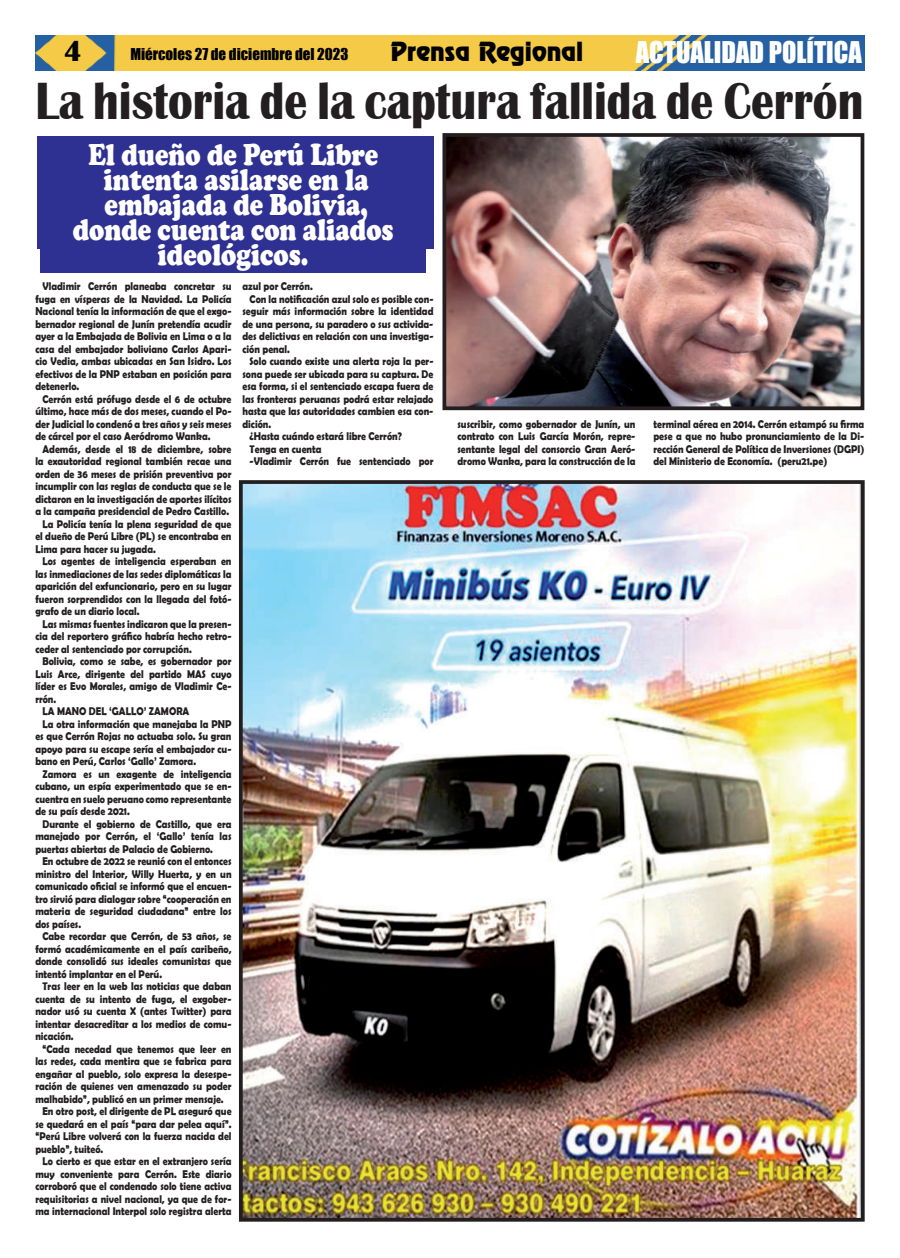
<style>
.page{position:relative;width:900px;height:1258px;background:#fff}
.page>*{position:absolute;margin:0;border:0;box-sizing:border-box;transform-origin:0 0}
.t1{font:700 53.88px "Britannic";color:#231f20;scale:.85 1}
.t2{font:900 31.25px/25px "Cooper";color:#fff;text-align:center;scale:.81 1}
.t3{font:700 30px "Britannic";color:#000}
.t4{font:27.5px "Impact";color:#fff;scale:.96 1}
.t5{font:23.75px "Renfrew Normal";color:#000}
.t6{font:15px "Impact";color:#000}
.t7{font:700 11.25px/12.5px "Berlin Sans FB Demi";color:#231f20;text-align:justify;scale:.87 1}
</style>
<div class="page">
<img style="left:35px;top:35px;width:830px;height:36px">
<img style="left:244px;top:485px;width:616px;height:732px">
<div style="left:239px;top:480px;width:626px;height:742px;border:4px solid #231f20"></div>
<img style="left:448px;top:138px;width:411px;height:267px">
<div style="left:443px;top:133px;width:421px;height:277px;border:4px solid #231f20"></div>
<div style="left:37px;top:137px;width:396px;height:112px;background:#2e3092"></div>
<div style="left:40px;top:144px;width:386px;height:129px;background:#2e3092"></div>
<h3 class="t3" style="left:64px;top:36px;width:20px">4</h3>
<h3 class="t6" style="left:130px;top:46px;width:220px">Miércoles 27 de diciembre del 2023</h3>
<h3 class="t5" style="left:390px;top:41px;width:194px">Prensa Regional</h3>
<h3 class="t4" style="left:636px;top:38px;width:237px">ACTUALIDAD POLÍTICA</h3>
<h1 class="t1" style="left:36px;top:74px;width:976px">La historia de la captura fallida de Cerrón</h1>
<h2 class="t2" style="left:73px;top:145px;width:398px">El dueño de Perú Libre intenta asilarse en la embajada de Bolivia, donde cuenta con aliados ideológicos.</h2>
<p class="t7" style="left:35px;top:280px;width:227px;text-indent:7px">Vladimir Cerrón planeaba concretar su fuga en vísperas de la Navidad. La Policía Nacional tenía la información de que el exgo&shy;bernador regional de Junín pretendía acudir ayer a la Embajada de Bolivia en Lima o a la casa del embajador boliviano Carlos Apari&shy;cio Vedia, ambas ubicadas en San Isidro. Los efectivos de la PNP estaban en posición para detenerlo.</p>
<p class="t7" style="left:35px;top:392px;width:227px;text-indent:7px">Cerrón está prófugo desde el 6 de octubre último, hace más de dos meses, cuando el Po&shy;der Judicial lo condenó a tres años y seis meses de cárcel por el caso Aeródromo Wanka.</p>
<p class="t7" style="left:42px;top:442px;width:219px">Además, desde el 18 de diciembre, sobre</p>
<p class="t7" style="left:35px;top:455px;width:227px">la exautoridad regional también recae una</p>
<p class="t7" style="left:35px;top:468px;width:227px">orden de 36 meses de prisión preventiva por</p>
<p class="t7" style="left:35px;top:480px;width:227px">incumplir con las reglas de conducta que se le</p>
<p class="t7" style="left:35px;top:493px;width:227px">dictaron en la investigación de aportes ilícitos</p>
<p class="t7" style="left:35px;top:505px;width:224px">a la campaña presidencial de Pedro Castillo.</p>
<p class="t7" style="left:42px;top:517px;width:219px">La Policía tenía la plena seguridad de que</p>
<p class="t7" style="left:35px;top:530px;width:227px">el dueño de Perú Libre (PL) se encontraba en</p>
<p class="t7" style="left:35px;top:542px;width:140px">Lima para hacer su jugada.</p>
<p class="t7" style="left:42px;top:555px;width:219px">Los agentes de inteligencia esperaban en</p>
<p class="t7" style="left:35px;top:568px;width:227px">las inmediaciones de las sedes diplomáticas la</p>
<p class="t7" style="left:35px;top:580px;width:227px">aparición del exfuncionario, pero en su lugar</p>
<p class="t7" style="left:35px;top:593px;width:227px">fueron sorprendidos con la llegada del fotó-</p>
<p class="t7" style="left:35px;top:605px;width:121px">grafo de un diario local.</p>
<p class="t7" style="left:42px;top:617px;width:219px">Las mismas fuentes indicaron que la presen-</p>
<p class="t7" style="left:35px;top:630px;width:227px">cia del reportero gráfico habría hecho retro-</p>
<p class="t7" style="left:35px;top:643px;width:181px">ceder al sentenciado por corrupción.</p>
<p class="t7" style="left:42px;top:655px;width:219px">Bolivia, como se sabe, es gobernador por</p>
<p class="t7" style="left:35px;top:667px;width:227px">Luis Arce, dirigente del partido MAS cuyo</p>
<p class="t7" style="left:35px;top:680px;width:227px">líder es Evo Morales, amigo de Vladimir Ce-</p>
<p class="t7" style="left:35px;top:693px;width:26px">rrón.</p>
<p class="t7" style="left:42px;top:705px;width:170px">LA MANO DEL ‘GALLO’ ZAMORA</p>
<p class="t7" style="left:42px;top:717px;width:219px">La otra información que manejaba la PNP</p>
<p class="t7" style="left:35px;top:730px;width:227px">es que Cerrón Rojas no actuaba solo. Su gran</p>
<p class="t7" style="left:35px;top:743px;width:227px">apoyo para su escape sería el embajador cu-</p>
<p class="t7" style="left:35px;top:755px;width:186px">bano en Perú, Carlos ‘Gallo’ Zamora.</p>
<p class="t7" style="left:42px;top:767px;width:219px">Zamora es un exagente de inteligencia</p>
<p class="t7" style="left:35px;top:780px;width:227px">cubano, un espía experimentado que se en-</p>
<p class="t7" style="left:35px;top:793px;width:227px">cuentra en suelo peruano como representante</p>
<p class="t7" style="left:35px;top:805px;width:110px">de su país desde 2021.</p>
<p class="t7" style="left:42px;top:817px;width:219px">Durante el gobierno de Castillo, que era</p>
<p class="t7" style="left:35px;top:830px;width:227px">manejado por Cerrón, el ‘Gallo’ tenía las</p>
<p class="t7" style="left:35px;top:843px;width:206px">puertas abiertas de Palacio de Gobierno.</p>
<p class="t7" style="left:42px;top:855px;width:219px">En octubre de 2022 se reunió con el entonces</p>
<p class="t7" style="left:35px;top:867px;width:227px">ministro del Interior, Willy Huerta, y en un</p>
<p class="t7" style="left:35px;top:880px;width:227px">comunicado oficial se informó que el encuen-</p>
<p class="t7" style="left:35px;top:893px;width:227px">tro sirvió para dialogar sobre “cooperación en</p>
<p class="t7" style="left:35px;top:905px;width:227px">materia de seguridad ciudadana” entre los</p>
<p class="t7" style="left:35px;top:918px;width:54px">dos países.</p>
<p class="t7" style="left:42px;top:930px;width:219px">Cabe recordar que Cerrón, de 53 años, se</p>
<p class="t7" style="left:35px;top:943px;width:227px">formó académicamente en el país caribeño,</p>
<p class="t7" style="left:35px;top:955px;width:227px">donde consolidó sus ideales comunistas que</p>
<p class="t7" style="left:35px;top:968px;width:147px">intentó implantar en el Perú.</p>
<p class="t7" style="left:42px;top:980px;width:219px">Tras leer en la web las noticias que daban</p>
<p class="t7" style="left:35px;top:992px;width:227px">cuenta de su intento de fuga, el exgober-</p>
<p class="t7" style="left:35px;top:1005px;width:227px">nador usó su cuenta X (antes Twitter) para</p>
<p class="t7" style="left:35px;top:1018px;width:227px">intentar desacreditar a los medios de comu-</p>
<p class="t7" style="left:35px;top:1030px;width:46px">nicación.</p>
<p class="t7" style="left:42px;top:1042px;width:219px">“Cada necedad que tenemos que leer en</p>
<p class="t7" style="left:35px;top:1055px;width:227px">las redes, cada mentira que se fabrica para</p>
<p class="t7" style="left:35px;top:1067px;width:227px">engañar al pueblo, solo expresa la desespe-</p>
<p class="t7" style="left:35px;top:1080px;width:227px">ración de quienes ven amenazado su poder</p>
<p class="t7" style="left:35px;top:1093px;width:218px">malhabido”, publicó en un primer mensaje.</p>
<p class="t7" style="left:42px;top:1105px;width:219px">En otro post, el dirigente de PL aseguró que</p>
<p class="t7" style="left:35px;top:1118px;width:227px">se quedará en el país “para dar pelea aquí”.</p>
<p class="t7" style="left:35px;top:1130px;width:227px">“Perú Libre volverá con la fuerza nacida del</p>
<p class="t7" style="left:35px;top:1143px;width:80px">pueblo”, tuiteó.</p>
<p class="t7" style="left:42px;top:1155px;width:219px">Lo cierto es que estar en el extranjero sería</p>
<p class="t7" style="left:35px;top:1167px;width:227px">muy conveniente para Cerrón. Este diario</p>
<p class="t7" style="left:35px;top:1180px;width:227px">corroboró que el condenado solo tiene activa</p>
<p class="t7" style="left:35px;top:1193px;width:227px">requisitorias a nivel nacional, ya que de for-</p>
<p class="t7" style="left:35px;top:1205px;width:227px">ma internacional Interpol solo registra alerta</p>
<p class="t7" style="left:243px;top:280px;width:82px">azul por Cerrón.</p>
<p class="t7" style="left:250px;top:292px;width:213px">Con la notificación azul solo es posible con-</p>
<p class="t7" style="left:243px;top:305px;width:221px">seguir más información sobre la identidad</p>
<p class="t7" style="left:243px;top:318px;width:221px">de una persona, su paradero o sus activida-</p>
<p class="t7" style="left:243px;top:330px;width:221px">des delictivas en relación con una investiga-</p>
<p class="t7" style="left:243px;top:343px;width:56px">ción penal.</p>
<p class="t7" style="left:250px;top:355px;width:213px">Solo cuando existe una alerta roja la per-</p>
<p class="t7" style="left:243px;top:368px;width:221px">sona puede ser ubicada para su captura. De</p>
<p class="t7" style="left:243px;top:380px;width:221px">esa forma, si el sentenciado escapa fuera de</p>
<p class="t7" style="left:243px;top:393px;width:221px">las fronteras peruanas podrá estar relajado</p>
<p class="t7" style="left:243px;top:405px;width:221px">hasta que las autoridades cambien esa con-</p>
<p class="t7" style="left:243px;top:418px;width:34px">dición.</p>
<p class="t7" style="left:250px;top:430px;width:177px">¿Hasta cuándo estará libre Cerrón?</p>
<p class="t7" style="left:250px;top:442px;width:84px">Tenga en cuenta</p>
<p class="t7" style="left:250px;top:455px;width:213px">-Vladimir Cerrón fue sentenciado por</p>
<p class="t7" style="left:458px;top:418px;width:206px">suscribir, como gobernador de Junín, un contrato con Luis García Morón, repre&shy;sentante legal del consorcio Gran Aeró&shy;dromo Wanka, para la construcción de la</p>
<p class="t7" style="left:653px;top:417px;width:244px">terminal aérea en 2014. Cerrón estampó su firma pese a que no hubo pronunciamiento de la Di&shy;rección General de Política de Inversiones (DGPI) del Ministerio de Economía. (peru21.pe)</p>
</div>
